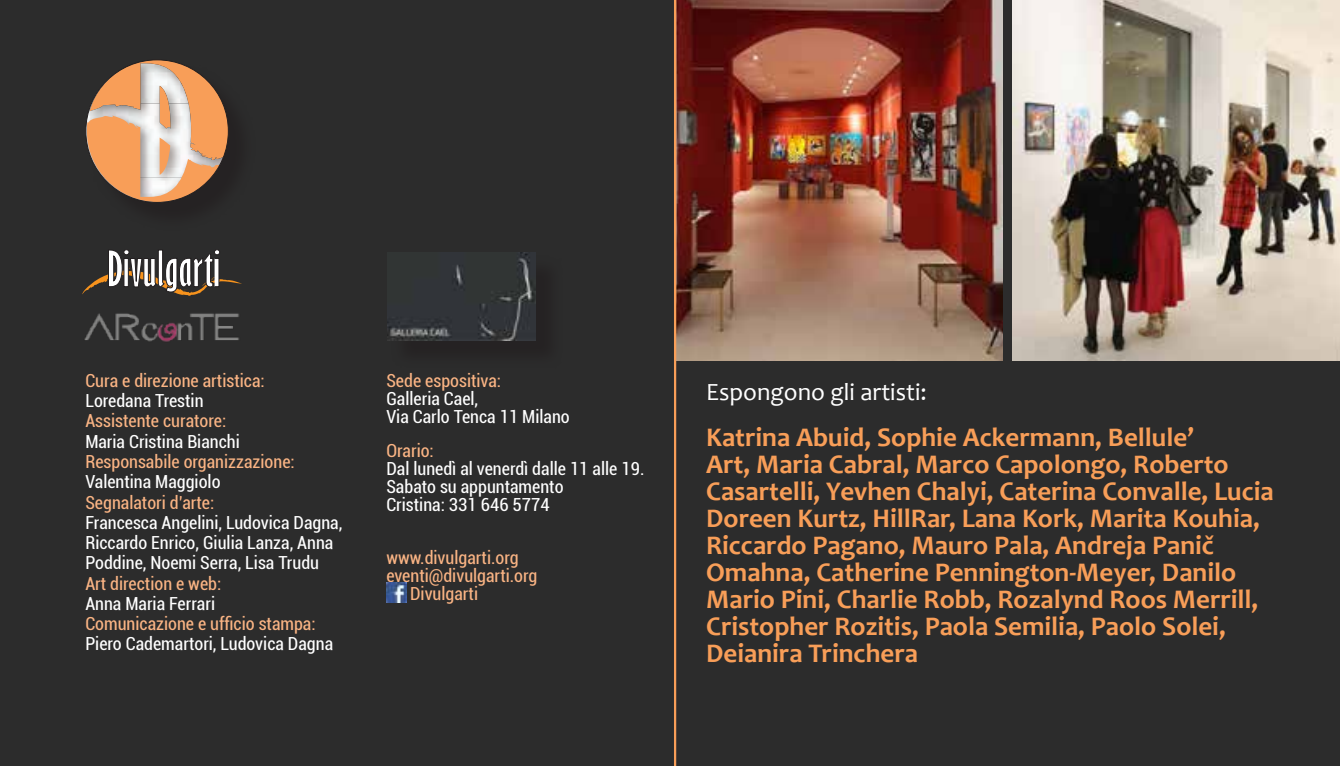
<style>
.page{position:relative;width:1340px;height:766px;background:#fff}
.page>*{position:absolute;margin:0;border:0;box-sizing:border-box;transform-origin:0 0}
.t1{font:700 27px/27px "Candara";color:#f89e58}
.t2{font:24.75px "Candara";color:#fff}
.t3{font:condensed 18px/18px "Roboto";color:#fff}
.t4{font:condensed 18px "Roboto";color:#fab484}
</style>
<div class="page">
<div style="left:0;top:0;width:1339px;height:765px;background:#2c2c2c"></div>
<img style="left:676px;top:0;width:326px;height:360px">
<img style="left:1012px;top:0;width:327px;height:360px">
<hr style="left:674px;top:0;width:2px;height:765px;background:#f89e58">
<svg style="left:87px;top:61px;width:141px;height:141px"></svg>
<img style="left:386px;top:582px;width:20px;height:20px">
<div style="left:391px;top:255px;width:172px;height:114px;background:#282727"></div>
<img style="left:387px;top:252px;width:148px;height:88px">
<svg style="left:82px;top:250px;width:160px;height:46px"></svg>
<img style="left:84px;top:313px;width:155px;height:29px">
<p class="t4" style="left:85px;top:368px;width:181px">Cura e direzione artistica:</p>
<p class="t3" style="left:85px;top:391px;width:120px">Loredana Trestin</p>
<p class="t4" style="left:85px;top:408px;width:142px">Assistente curatore:</p>
<p class="t3" style="left:85px;top:431px;width:156px">Maria Cristina Bianchi</p>
<p class="t4" style="left:85px;top:449px;width:211px">Responsabile organizzazione:</p>
<p class="t3" style="left:85px;top:472px;width:137px">Valentina Maggiolo</p>
<p class="t4" style="left:85px;top:489px;width:131px">Segnalatori d’arte:</p>
<p class="t3" style="left:85px;top:511px;width:258px;line-height:20.2px">Francesca Angelini, Ludovica Dagna,<br>Riccardo Enrico, Giulia Lanza, Anna<br>Poddine, Noemi Serra, Lisa Trudu</p>
<p class="t4" style="left:85px;top:570px;width:137px">Art direction e web:</p>
<p class="t3" style="left:85px;top:593px;width:131px">Anna Maria Ferrari</p>
<p class="t4" style="left:85px;top:611px;width:232px">Comunicazione e ufficio stampa:</p>
<p class="t3" style="left:85px;top:634px;width:249px">Piero Cademartori, Ludovica Dagna</p>
<p class="t4" style="left:386px;top:368px;width:116px">Sede espositiva:</p>
<p class="t3" style="left:386px;top:389px;width:185px">Galleria Cael,<br>Via Carlo Tenca 11 Milano</p>
<p class="t4" style="left:386px;top:437px;width:49px">Orario:</p>
<p class="t3" style="left:386px;top:458px;width:259px">Dal lunedì al venerdì dalle 11 alle 19.<br>Sabato su appuntamento<br>Cristina: 331 646 5774</p>
<p class="t4" style="left:386px;top:545px;width:134px">www.divulgarti.org</p>
<p class="t4" style="left:386px;top:563px;width:152px">eventi@divulgarti.org</p>
<p class="t4" style="left:410px;top:581px;width:69px">Divulgarti</p>
<p class="t2" style="left:706px;top:376px;width:222px">Espongono gli artisti:</p>
<p class="t1" style="left:706px;top:423px;width:569px">Katrina Abuid, Sophie Ackermann, Bellule’<br>Art, Maria Cabral, Marco Capolongo, Roberto Casartelli, Yevhen Chalyi, Caterina Convalle, Lucia Doreen Kurtz, HillRar, Lana Kork, Marita Kouhia, Riccardo Pagano, Mauro Pala, Andreja Panič Omahna, Catherine Pennington-Meyer, Danilo Mario Pini, Charlie Robb, Rozalynd Roos Merrill, Cristopher Rozitis, Paola Semilia, Paolo Solei, Deianira Trinchera</p>
</div>
